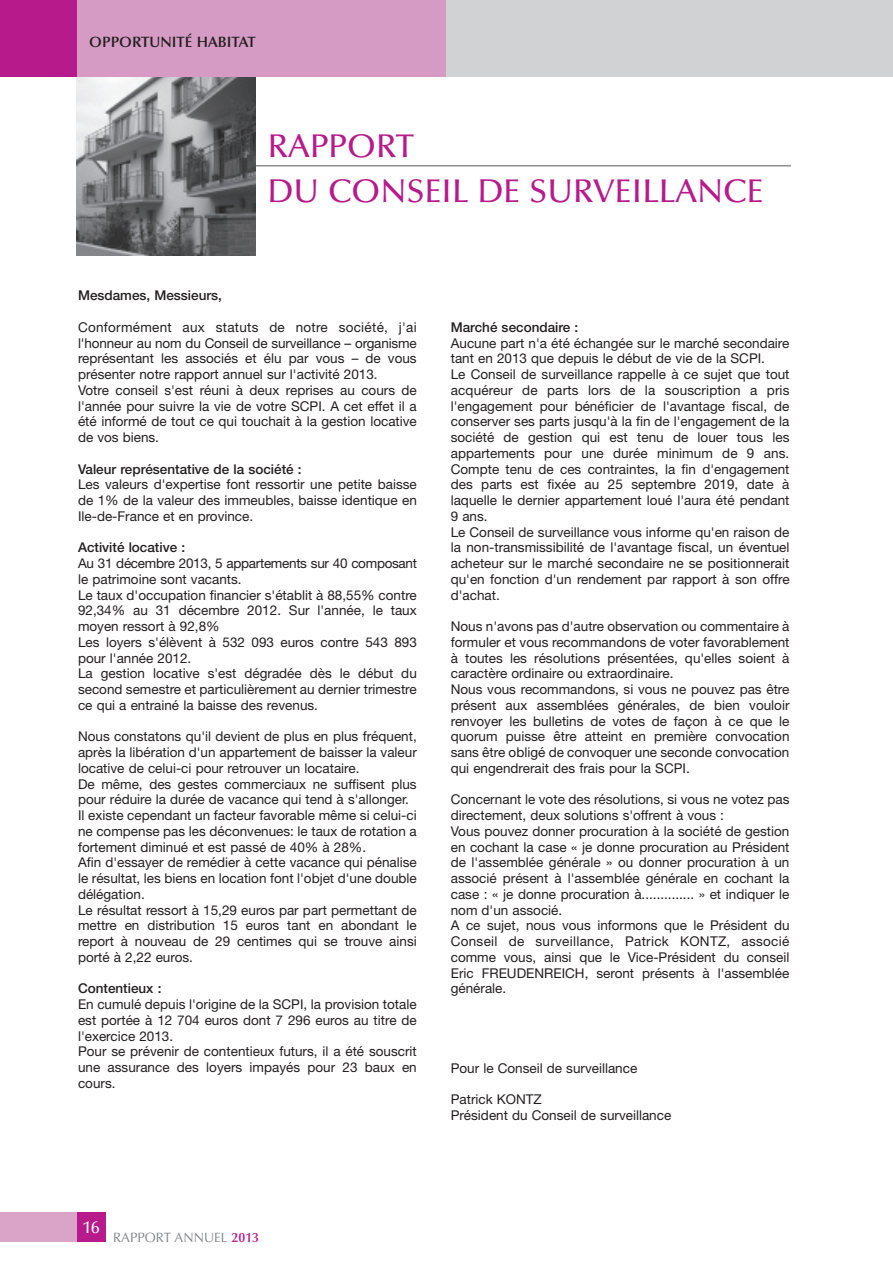
<style>
.page{position:relative;width:893px;height:1263px;background:#fff}
.page>*{position:absolute;margin:0;border:0;box-sizing:border-box;transform-origin:0 0}
.t1{font:500 33px/45px "Optima";color:#b61a8b}
.t2{font:500 17.25px "Optima";color:#fff}
.t3{font:600 15px "Optima";color:#231f20}
.t4{font:13.5px/15.8px "Helvetica Neue";color:#231f20}
.t5{font:500 13.5px "Helvetica Neue";color:#231f20}
.t6{font:13.5px "Optima";color:#808285}
.s1{font-weight:600;color:#b61a8b}
</style>
<div class="page">
<img style="left:77px;top:77px;width:178px;height:178px">
<hr style="left:255px;top:165px;width:536px;height:1px;background:#57585a">
<div style="left:77px;top:1212px;width:29px;height:30px;background:#b61a8b"></div>
<div style="left:0;top:1212px;width:77px;height:30px;background:#daa4c9"></div>
<div style="left:77px;top:0;width:369px;height:77px;background:#d69bc4"></div>
<div style="left:446px;top:0;width:447px;height:77px;background:#d1d2d4"></div>
<div style="left:0;top:0;width:77px;height:77px;background:#b61a8b"></div>
<p class="t3" style="left:89px;top:36px;width:168px">OPPORTUNITÉ HABITAT</p>
<h1 class="t1" style="left:268px;top:126px;width:497px">RAPPORT<br>DU CONSEIL DE SURVEILLANCE</h1>
<p class="t5" style="left:78px;top:291px;width:145px">Mesdames, Messieurs,</p>
<p class="t4" style="left:78px;top:320px;width:340px">Conformément aux statuts de notre société, j'ai l'honneur au nom du Conseil de surveillance – organisme représentant les associés et élu par vous – de vous présenter notre rapport annuel sur l'activité 2013.<br>Votre conseil s'est réuni à deux reprises au cours de l'année pour suivre la vie de votre SCPI. A cet effet il a été informé de tout ce qui touchait à la gestion locative de vos biens.</p>
<p class="t5" style="left:78px;top:464px;width:225px">Valeur représentative de la société :</p>
<p class="t4" style="left:78px;top:478px;width:340px;text-align:justify">Les valeurs d'expertise font ressortir une petite baisse de 1% de la valeur des immeubles, baisse identique en Ile-de-France et en province.</p>
<p class="t5" style="left:78px;top:543px;width:109px">Activité locative :</p>
<p class="t4" style="left:78px;top:557px;width:340px">Au 31 décembre 2013, 5 appartements sur 40 composant le patrimoine sont vacants.<br>Le taux d'occupation financier s'établit à 88,55% contre 92,34% au 31 décembre 2012. Sur l'année, le taux moyen ressort à 92,8%<br>Les loyers s'élèvent à 532 093 euros contre 543 893 pour l'année 2012.<br>La gestion locative s'est dégradée dès le début du second semestre et particulièrement au dernier trimestre ce qui a entrainé la baisse des revenus.</p>
<p class="t4" style="left:78px;top:730px;width:340px">Nous constatons qu'il devient de plus en plus fréquent, après la libération d'un appartement de baisser la valeur locative de celui-ci pour retrouver un locataire.<br>De même, des gestes commerciaux ne suffisent plus pour réduire la durée de vacance qui tend à s'allonger.<br>Il existe cependant un facteur favorable même si celui-ci ne compense pas les déconvenues: le taux de rotation a fortement diminué et est passé de 40% à 28%.<br>Afin d'essayer de remédier à cette vacance qui pénalise le résultat, les biens en location font l'objet d'une double délégation.<br>Le résultat ressort à 15,29 euros par part permettant de mettre en distribution 15 euros tant en abondant le report à nouveau de 29 centimes qui se trouve ainsi porté à 2,22 euros.</p>
<p class="t5" style="left:78px;top:984px;width:85px">Contentieux :</p>
<p class="t4" style="left:78px;top:998px;width:340px">En cumulé depuis l'origine de la SCPI, la provision totale est portée à 12 704 euros dont 7 296 euros au titre de l'exercice 2013.<br>Pour se prévenir de contentieux futurs, il a été souscrit une assurance des loyers impayés pour 23 baux en cours.</p>
<p class="t5" style="left:451px;top:322px;width:129px">Marché secondaire :</p>
<p class="t4" style="left:451px;top:336px;width:340px">Aucune part n'a été échangée sur le marché secondaire tant en 2013 que depuis le début de vie de la SCPI.<br>Le Conseil de surveillance rappelle à ce sujet que tout acquéreur de parts lors de la souscription a pris l'engagement pour bénéficier de l'avantage fiscal, de conserver ses parts jusqu'à la fin de l'engagement de la société de gestion qui est tenu de louer tous les appartements pour une durée minimum de 9 ans.<br>Compte tenu de ces contraintes, la fin d'engagement des parts est fixée au 25 septembre 2019, date à laquelle le dernier appartement loué l'aura été pendant 9 ans.<br>Le Conseil de surveillance vous informe qu'en raison de la non-transmissibilité de l'avantage fiscal, un éventuel acheteur sur le marché secondaire ne se positionnerait qu'en fonction d'un rendement par rapport à son offre d'achat.</p>
<p class="t4" style="left:451px;top:620px;width:340px">Nous n'avons pas d'autre observation ou commentaire à formuler et vous recommandons de voter favorablement à toutes les résolutions présentées, qu'elles soient à caractère ordinaire ou extraordinaire.<br>Nous vous recommandons, si vous ne pouvez pas être présent aux assemblées générales, de bien vouloir renvoyer les bulletins de votes de façon à ce que le quorum puisse être atteint en première convocation sans être obligé de convoquer une seconde convocation qui engendrerait des frais pour la SCPI.</p>
<p class="t4" style="left:451px;top:793px;width:340px">Concernant le vote des résolutions, si vous ne votez pas directement, deux solutions s'offrent à vous :<br>Vous pouvez donner procuration à la société de gestion en cochant la case « je donne procuration au Président de l'assemblée générale » ou donner procuration à un associé présent à l'assemblée générale en cochant la case : « je donne procuration à.............. » et indiquer le nom d'un associé.<br>A ce sujet, nous vous informons que le Président du Conseil de surveillance, Patrick KONTZ, associé comme vous, ainsi que le Vice-Président du conseil Eric FREUDENREICH, seront présents à l'assemblée générale.</p>
<p class="t4" style="left:451px;top:1061px;width:188px">Pour le Conseil de surveillance</p>
<p class="t4" style="left:451px;top:1093px;width:222px">Patrick KONTZ<br>Président du Conseil de surveillance</p>
<p class="t2" style="left:83px;top:1220px;width:18px">16</p>
<p class="t6" style="left:113px;top:1232px;width:147px">RAPPORT ANNUEL <span class="s1">2013</span></p>
</div>
